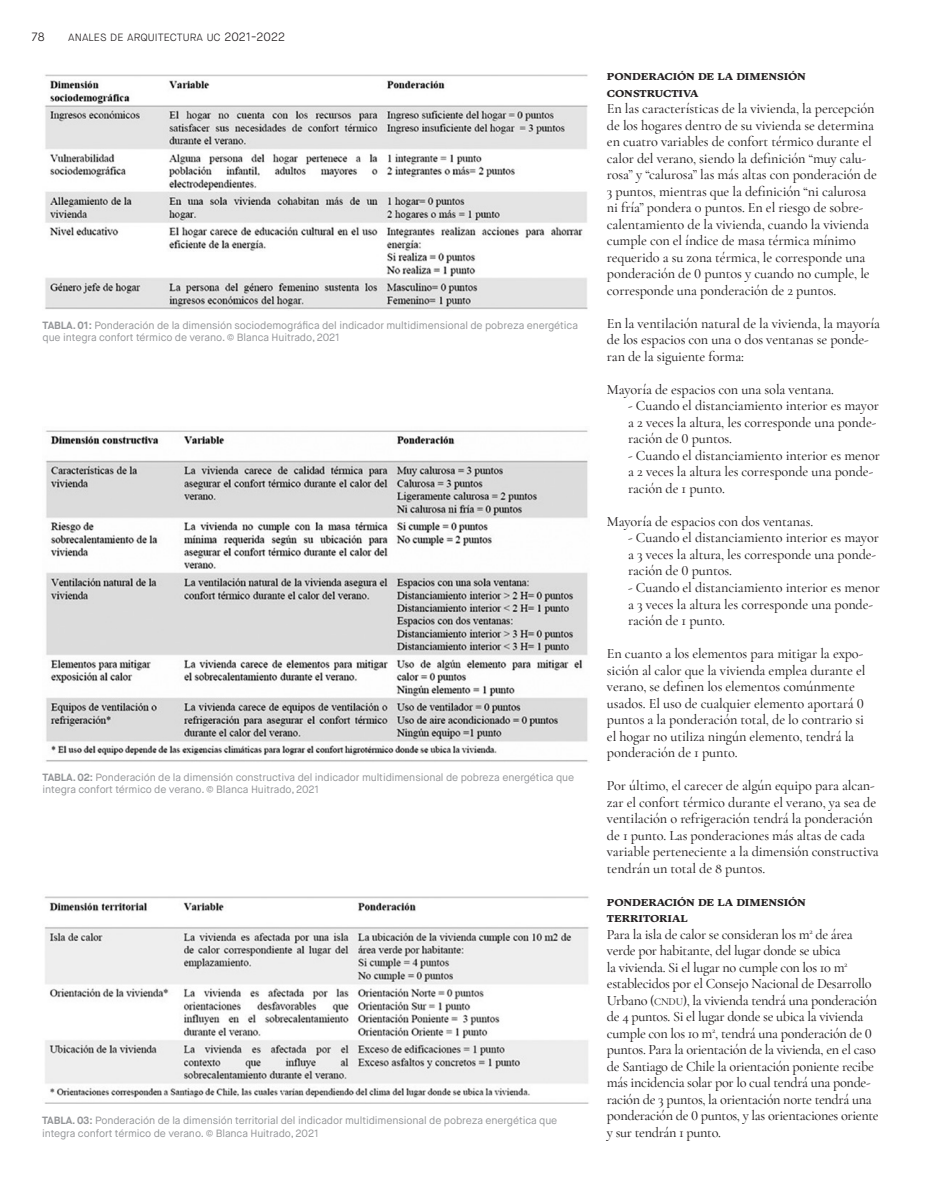
<style>
.page{position:relative;width:936px;height:1191px;background:#fff}
.page>*{position:absolute;margin:0;border:0;box-sizing:border-box;transform-origin:0 0}
._01_-_TITULO{font:500 14.25px/16.5px "Cormorant Garamond";letter-spacing:-.01em;color:#231f20}
._01_-_TITULO-2{font:700 13.5px/16.5px "GT Sectra";color:#231f20}
.t1{font:300 12px "Maison Neue";color:#231f20}
._05_-_PIE_DE_FOTO{font:10.5px/12.6px "Maison Neue";letter-spacing:-.01em;color:#939598}
.t2{font:300 10.5px "Maison Neue";color:#231f20}
.s1{font-size:12px}
.s2{font-weight:700}
.s3{font-size:10.5px}
</style>
<div class="page">
<img style="left:45px;top:74px;width:543px;height:235px">
<img style="left:45px;top:430px;width:543px;height:332px">
<img style="left:44px;top:896px;width:545px;height:207px">
<p class="t1" style="left:32px;top:29px;width:14px">78</p>
<p class="t2" style="left:68px;top:31px;width:218px">ANALES DE ARQUITECTURA UC <span class="s1">2021-2022</span></p>
<p class="_05_-_PIE_DE_FOTO" style="left:43px;top:319px;width:537px"><span class="s2">TABLA</span><span class="s2">. 0</span><span class="s2">1:</span> Ponderación de la dimensión sociodemográfica del indicador multidimensional de pobreza energética que integra confort térmico de verano. © Blanca Huitrado, 2021</p>
<p class="_05_-_PIE_DE_FOTO" style="left:43px;top:771px;width:533px"><span class="s2">TABLA</span><span class="s2">. 0</span><span class="s2">2:</span> Ponderación de la dimensión constructiva del indicador multidimensional de pobreza energética que integra confort térmico de verano. © Blanca Huitrado, 2021</p>
<p class="_05_-_PIE_DE_FOTO" style="left:42px;top:1114px;width:517px"><span class="s2">TABLA</span><span class="s2">. 0</span><span class="s2">3:</span> Ponderación de la dimensión territorial del indicador multidimensional de pobreza energética que integra confort térmico de verano. © Blanca Huitrado, 2021</p>
<p class="_01_-_TITULO-2" style="left:607px;top:67px;width:200px">ponderación de la dimensión constructiva</p>
<p class="_01_-_TITULO" style="left:607px;top:100px;width:271px">En las características de la vivienda, la percepción de los hogares dentro de su vivienda se determina en cuatro variables de confort térmico durante el calor del verano, siendo la definición “muy calu&shy;rosa” y “calurosa” las más altas con ponderación de 3 puntos, mientras que la definición “ni calurosa ni fría” pondera 0 puntos. En el riesgo de sobre&shy;calentamiento de la vivienda, cuando la vivienda cumple con el índice de masa térmica mínimo requerido a su zona térmica, le corresponde una ponderación de 0 puntos y cuando no cumple, le corresponde una ponderación de 2 puntos.</p>
<p class="_01_-_TITULO" style="left:607px;top:315px;width:275px">En la ventilación natural de la vivienda, la mayoría de los espacios con una o dos ventanas se ponde&shy;ran de la siguiente forma:</p>
<p class="_01_-_TITULO" style="left:607px;top:381px;width:228px">Mayoría de espacios con una sola ventana.</p>
<p class="_01_-_TITULO" style="left:628px;top:397px;width:252px">- Cuando el distanciamiento interior es mayor a 2 veces la altura, les corresponde una ponde&shy;ración de 0 puntos.</p>
<p class="_01_-_TITULO" style="left:628px;top:447px;width:253px">- Cuando el distanciamiento interior es menor a 2 veces la altura les corresponde una ponde&shy;ración de 1 punto.</p>
<p class="_01_-_TITULO" style="left:607px;top:513px;width:208px">Mayoría de espacios con dos ventanas.</p>
<p class="_01_-_TITULO" style="left:628px;top:529px;width:252px">- Cuando el distanciamiento interior es mayor a 3 veces la altura, les corresponde una ponde&shy;ración de 0 puntos.</p>
<p class="_01_-_TITULO" style="left:628px;top:579px;width:253px">- Cuando el distanciamiento interior es menor a 3 veces la altura les corresponde una ponde&shy;ración de 1 punto.</p>
<p class="_01_-_TITULO" style="left:607px;top:645px;width:260px">En cuanto a los elementos para mitigar la expo&shy;sición al calor que la vivienda emplea durante el verano, se definen los elementos comúnmente usados. El uso de cualquier elemento aportará 0 puntos a la ponderación total, de lo contrario si el hogar no utiliza ningún elemento, tendrá la ponderación de 1 punto.</p>
<p class="_01_-_TITULO" style="left:607px;top:777px;width:273px">Por último, el carecer de algún equipo para alcan&shy;zar el confort térmico durante el verano, ya sea de ventilación o refrigeración tendrá la ponderación de 1 punto. Las ponderaciones más altas de cada variable perteneciente a la dimensión constructiva tendrán un total de 8 puntos.</p>
<p class="_01_-_TITULO-2" style="left:607px;top:892px;width:200px">ponderación de la dimensión territorial</p>
<p class="_01_-_TITULO" style="left:607px;top:925px;width:273px">Para la isla de calor se consideran los m<sup>2</sup> de área verde por habitante, del lugar donde se ubica<br>la vivienda. Si el lugar no cumple con los 10 m<sup>2 </sup>establecidos por el Consejo Nacional de Desarrollo Urbano (<span class="s3">CNDU</span>), la vivienda tendrá una ponderación de 4 puntos. Si el lugar donde se ubica la vivienda cumple con los 10 m<sup>2</sup>, tendrá una ponderación de 0 puntos. Para la orientación de la vivienda, en el caso de Santiago de Chile la orientación poniente recibe más incidencia solar por lo cual tendrá una ponde&shy;ración de 3 puntos, la orientación norte tendrá una ponderación de 0 puntos, y las orientaciones oriente y sur tendrán 1 punto.</p>
</div>
